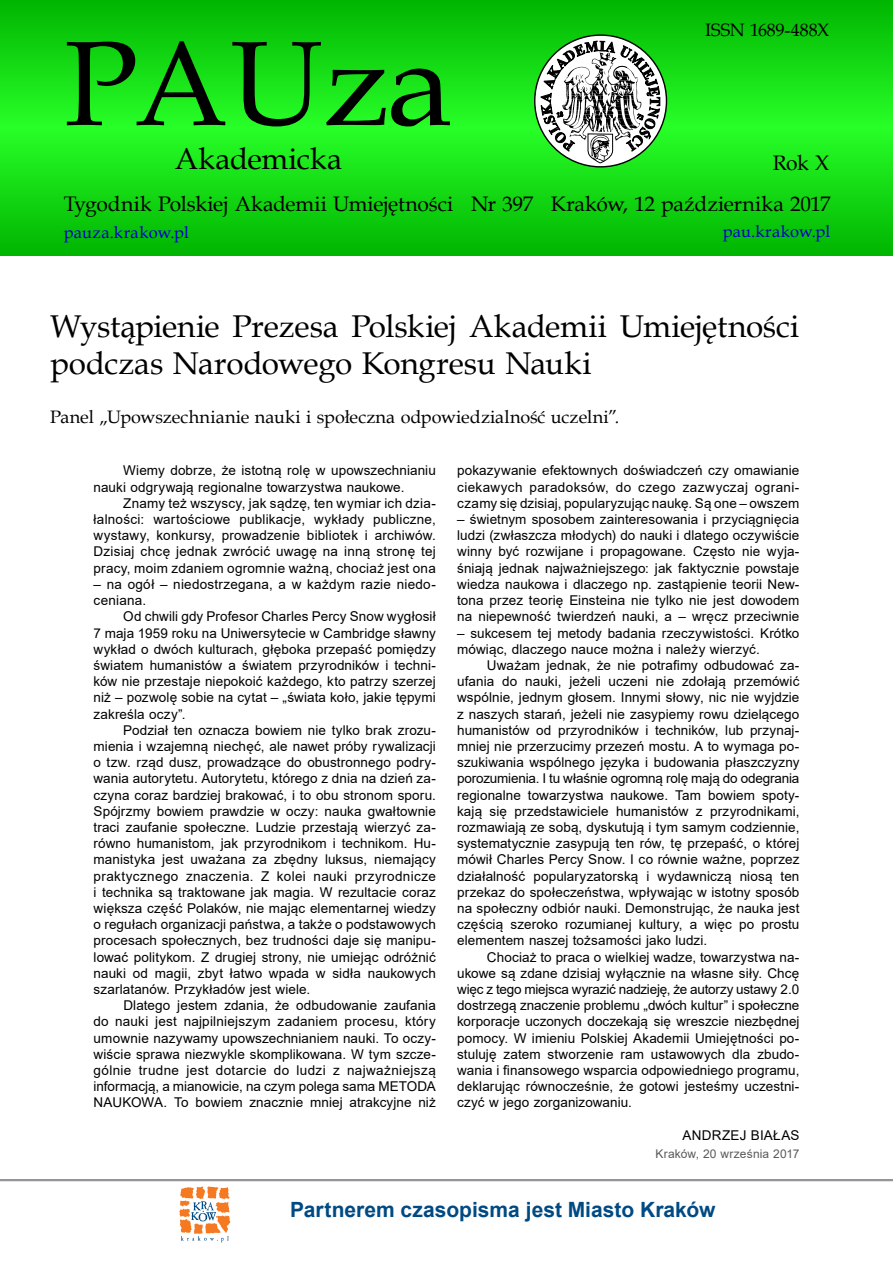
<style>
.page{position:relative;width:893px;height:1263px;background:#fff}
.page>*{position:absolute;margin:0;border:0;box-sizing:border-box;transform-origin:0 0}
.t1{font:120px "Book Antiqua";letter-spacing:-.01em;color:#000}
.t2{font:31.5px/37.8px "Book Antiqua";letter-spacing:-.005em;color:#000}
.t3{font:30px "Book Antiqua";color:#000}
.t4{font:21px/41.4px "Book Antiqua";letter-spacing:-.005em;color:#000;text-align:right}
.t5{font:700 21px "Arial";color:#004a83}
.t6{font:18px "Book Antiqua";color:#000}
.t7{font:16.5px "Book Antiqua";letter-spacing:.015em;color:#0000c8}
.t8{font:13.5px/16.2px "Arial";letter-spacing:.01em;color:#000;text-align:justify}
.t9{font:12px "Arial";letter-spacing:.01em;color:#58595b}
</style>
<div class="page">
<hr style="left:0;top:1179px;width:893px;height:2px;background:#939598">
<svg style="left:179px;top:1186px;width:51px;height:56px"></svg>
<svg style="left:0;top:0;width:893px;height:255px;background:#13d813"></svg>
<svg style="left:535px;top:35px;width:131px;height:132px"></svg>
<svg style="left:540px;top:32px;width:120px;height:131px"></svg>
<h1 class="t1" style="left:64px;top:1px;width:390px">PAUza</h1>
<h3 class="t3" style="left:175px;top:138px;width:169px">Akademicka</h3>
<h3 class="t4" style="left:64px;top:183px;width:471px">Tygodnik Polskiej Akademii Umiejętności Nr 397</h3>
<h3 class="t6" style="left:705px;top:18px;width:126px">ISSN 1689-488X</h3>
<h3 class="t4" style="left:551px;top:141px;width:281px">Rok X<br>Kraków, 12 października 2017</h3>
<p class="t7" style="left:64px;top:221px;width:127px">pauza.krakow.pl</p>
<p class="t7" style="left:723px;top:220px;width:109px">pau.krakow.pl</p>
<h2 class="t2" style="left:50px;top:306px;width:751px">Wystąpienie Prezesa Polskiej Akademii Umiejętności podczas Narodowego Kongresu Nauki</h2>
<h3 class="t6" style="left:50px;top:404px;width:570px">Panel „Upowszechnianie nauki i społeczna odpowiedzialność uczelni”.</h3>
<p class="t8" style="left:94px;top:462px;width:344px;text-indent:30px">Wiemy dobrze, że istotną rolę w upowszechnianiu nauki odgrywają regionalne towarzystwa naukowe.</p>
<p class="t8" style="left:94px;top:495px;width:344px;text-indent:30px">Znamy też wszyscy, jak sądzę, ten wymiar ich dzia&shy;łalności: wartościowe publikacje, wykłady publiczne, wystawy, konkursy, prowadzenie bibliotek i archiwów.<br>Dzisiaj chcę jednak zwrócić uwagę na inną stronę tej pracy, moim zdaniem ogromnie ważną, chociaż jest ona</p>
<p class="t8" style="left:94px;top:576px;width:344px">– na ogół – niedostrzegana, a w każdym razie niedo&shy;ceniana.</p>
<p class="t8" style="left:94px;top:608px;width:344px;text-indent:30px">Od chwili gdy Profesor Charles Percy Snow wygłosił 7 maja 1959 roku na Uniwersytecie w Cambridge sławny wykład o dwóch kulturach, głęboka przepaść pomiędzy światem humanistów a światem przyrodników i techni&shy;ków nie przestaje niepokoić każdego, kto patrzy szerzej niż – pozwolę sobie na cytat – „świata koło, jakie tępymi zakreśla oczy”.</p>
<p class="t8" style="left:94px;top:722px;width:344px;text-indent:30px">Podział ten oznacza bowiem nie tylko brak zrozu&shy;mienia i wzajemną niechęć, ale nawet próby rywalizacji o tzw. rząd dusz, prowadzące do obustronnego podry&shy;wania autorytetu. Autorytetu, którego z dnia na dzień za&shy;czyna coraz bardziej brakować, i to obu stronom sporu.<br>Spójrzmy bowiem prawdzie w oczy: nauka gwałtownie traci zaufanie społeczne. Ludzie przestają wierzyć za&shy;równo humanistom, jak przyrodnikom i technikom. Hu&shy;manistyka jest uważana za zbędny luksus, niemający praktycznego znaczenia. Z kolei nauki przyrodnicze i technika są traktowane jak magia. W rezultacie coraz większa część Polaków, nie mając elementarnej wiedzy o regułach organizacji państwa, a także o podstawowych procesach społecznych, bez trudności daje się manipu&shy;lować politykom. Z drugiej strony, nie umiejąc odróżnić nauki od magii, zbyt łatwo wpada w sidła naukowych szarlatanów. Przykładów jest wiele.</p>
<p class="t8" style="left:94px;top:997px;width:344px;text-indent:30px">Dlatego jestem zdania, że odbudowanie zaufania do nauki jest najpilniejszym zadaniem procesu, który umownie nazywamy upowszechnianiem nauki. To oczy&shy;wiście sprawa niezwykle skomplikowana. W tym szcze&shy;gólnie trudne jest dotarcie do ludzi z najważniejszą informacją, a mianowicie, na czym polega sama METODA NAUKOWA. To bowiem znacznie mniej atrakcyjne niż</p>
<p class="t8" style="left:457px;top:462px;width:344px">pokazywanie efektownych doświadczeń czy omawianie ciekawych paradoksów, do czego zazwyczaj ograni&shy;czamy się dzisiaj, popularyzując naukę. Są one – owszem</p>
<p class="t8" style="left:457px;top:511px;width:344px">– świetnym sposobem zainteresowania i przyciągnięcia ludzi (zwłaszcza młodych) do nauki i dlatego oczywiście winny być rozwijane i propagowane. Często nie wyja&shy;śniają jednak najważniejszego: jak faktycznie powstaje wiedza naukowa i dlaczego np. zastąpienie teorii New&shy;tona przez teorię Einsteina nie tylko nie jest dowodem na niepewność twierdzeń nauki, a – wręcz przeciwnie</p>
<p class="t8" style="left:457px;top:624px;width:344px">– sukcesem tej metody badania rzeczywistości. Krótko mówiąc, dlaczego nauce można i należy wierzyć.</p>
<p class="t8" style="left:457px;top:657px;width:344px;text-indent:30px">Uważam jednak, że nie potrafimy odbudować za&shy;ufania do nauki, jeżeli uczeni nie zdołają przemówić wspólnie, jednym głosem. Innymi słowy, nic nie wyjdzie z naszych starań, jeżeli nie zasypiemy rowu dzielącego humanistów od przyrodników i techników, lub przynaj&shy;mniej nie przerzucimy przezeń mostu. A to wymaga po&shy;szukiwania wspólnego języka i budowania płaszczyzny porozumienia. I tu właśnie ogromną rolę mają do odegrania regionalne towarzystwa naukowe. Tam bowiem spoty&shy;kają się przedstawiciele humanistów z przyrodnikami, rozmawiają ze sobą, dyskutują i tym samym codziennie, systematycznie zasypują ten rów, tę przepaść, o której mówił Charles Percy Snow. I co równie ważne, poprzez działalność popularyzatorską i wydawniczą niosą ten przekaz do społeczeństwa, wpływając w istotny sposób na społeczny odbiór nauki. Demonstrując, że nauka jest częścią szeroko rozumianej kultury, a więc po prostu elementem naszej tożsamości jako ludzi.</p>
<p class="t8" style="left:457px;top:948px;width:344px;text-indent:30px">Chociaż to praca o wielkiej wadze, towarzystwa na&shy;ukowe są zdane dzisiaj wyłącznie na własne siły. Chcę więc z tego miejsca wyrazić nadzieję, że autorzy ustawy 2.0 dostrzegą znaczenie problemu „dwóch kultur” i społeczne korporacje uczonych doczekają się wreszcie niezbędnej pomocy. W imieniu Polskiej Akademii Umiejętności po&shy;stuluję zatem stworzenie ram ustawowych dla zbudo&shy;wania i finansowego wsparcia odpowiedniego programu, deklarując równocześnie, że gotowi jesteśmy uczestni&shy;czyć w jego zorganizowaniu.</p>
<p class="t8" style="left:683px;top:1127px;width:118px">ANDRZEJ BIAŁAS</p>
<p class="t9" style="left:655px;top:1146px;width:145px">Kraków, 20 września 2017</p>
<h3 class="t5" style="left:290px;top:1194px;width:427px">Partnerem czasopisma jest Miasto Kraków</h3>
</div>
